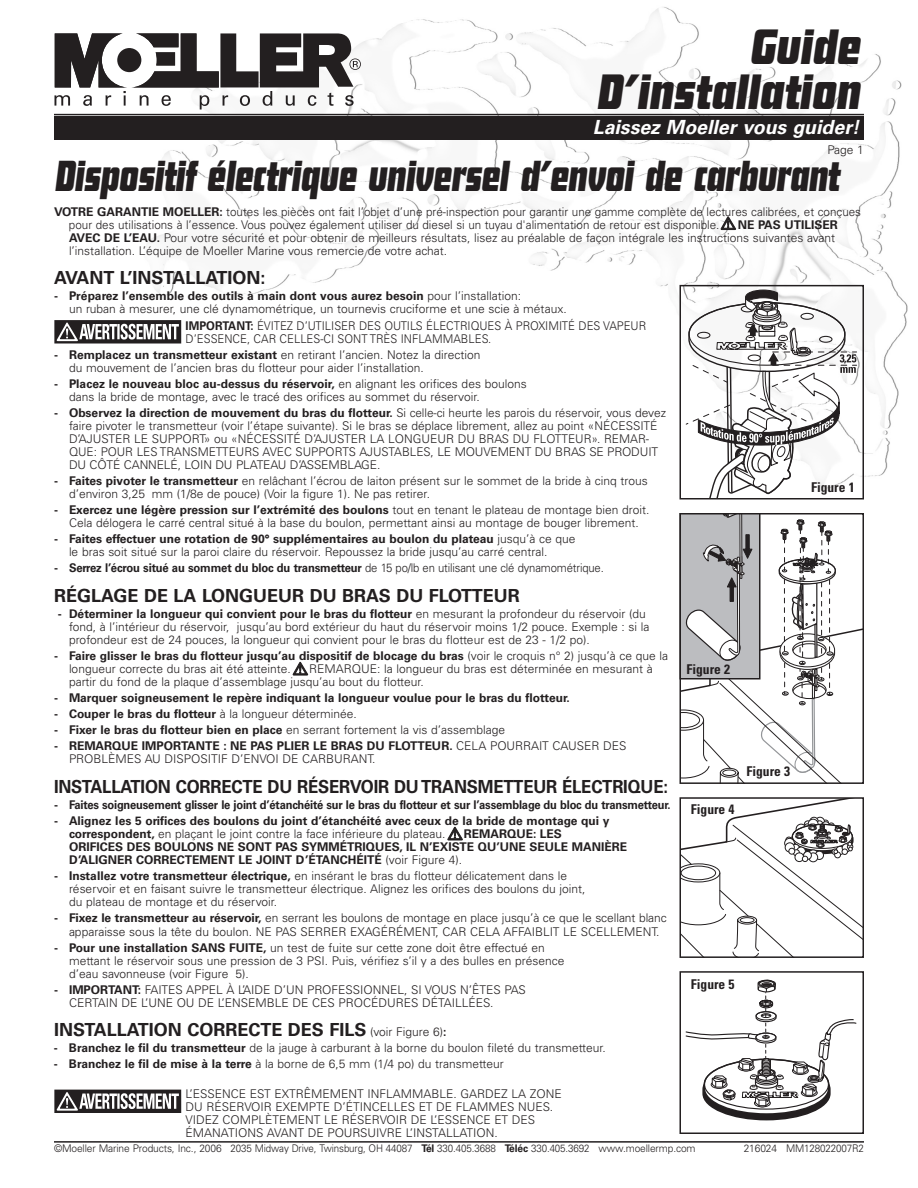
<style>
.page{position:relative;width:918px;height:1188px;background:#fff}
.page>*{position:absolute;margin:0;border:0;box-sizing:border-box;transform-origin:0 0}
.t1{font:48px/45px "Futana Ital";color:#231f20;text-align:right}
.t2{font:42px "Futana Ital";letter-spacing:-.01em;color:#231f20;scale:.9 1}
.t3{font:italic 700 19.5px "Univers";color:#fff}
.t4{font:700 18px "Univers";letter-spacing:-.01em;color:#231f20}
.t5{font:700 18px "Univers";letter-spacing:-.01em;color:#231f20;scale:.93 1}
.t6{font:700 condensed 13.5px "Univers";color:#231f20}
.t7{font:300 12px/13px "Univers";color:#231f20}
.t8{font:700 12px/13px "Univers";color:#231f20}
.t9{font:300 12px/13px "Univers";color:#231f20;scale:.94 1}
.t10{font:300 10.5px "Univers";letter-spacing:-.01em;color:#231f20}
.s1{font-family:"Univers";font-weight:700}
.s2{font-weight:700}
.s3{font-weight:300}
.s4{font-weight:300;font-size:12px}
.s5{font-size:12px}
</style>
<div class="page">
<img style="left:132px;top:7px;width:776px;height:488px">
<svg style="left:54px;top:33px;width:307px;height:76px"></svg>
<hr style="left:54px;top:114px;width:810px;height:1px;background:#231f20">
<hr style="left:54px;top:1141px;width:810px;height:2px;background:#231f20">
<div style="left:54px;top:116px;width:810px;height:24px;background:#231f20"></div>
<svg style="left:685px;top:289px;width:172px;height:208px"></svg>
<div style="left:680px;top:285px;width:184px;height:215px;border:2px solid #231f20"></div>
<svg style="left:293px;top:662px;width:15px;height:13px"></svg>
<svg style="left:721px;top:217px;width:15px;height:13px"></svg>
<svg style="left:448px;top:827px;width:14px;height:13px"></svg>
<svg style="left:181px;top:320px;width:3px;height:23px"></svg>
<div style="left:54px;top:320px;width:127px;height:23px;background:#231f20"></div>
<svg style="left:57px;top:322px;width:122px;height:19px"></svg>
<div style="left:54px;top:1090px;width:127px;height:23px;background:#231f20"></div>
<svg style="left:57px;top:1092px;width:122px;height:19px"></svg>
<svg style="left:680px;top:514px;width:183px;height:629px"></svg>
<div style="left:680px;top:971px;width:184px;height:163px;border:2px solid #231f20"></div>
<h1 class="t1" style="left:596px;top:29px;width:265px">Guide<br>D’installation</h1>
<h3 class="t3" style="left:593px;top:120px;width:272px">Laissez Moeller vous guider!</h3>
<p class="t7" style="left:827px;top:144px;width:38px">Page 1</p>
<h2 class="t2" style="left:54px;top:160px;width:874px">Dispositif e<span class="s1">´</span>lectrique universel d’envoi de carburant</h2>
<p class="t7" style="left:69px;top:206px;width:794px;text-indent:-15px"><span class="s2">VOTRE GARANTIE MOELLER:</span> toutes les pièces ont fait l’objet d’une pré-inspection pour garantir une gamme complète de lectures calibrées, et conçues pour des utilisations à l’essence. Vous pouvez également utiliser du diesel si un tuyau d'alimentation de retour est disponible.</p>
<p class="t7" style="left:69px;top:219px;width:770px;text-indent:669px"><span class="s2">NE PAS UTILISER<br>AVEC DE L’EAU.</span> Pour votre sécurité et pour obtenir de meilleurs résultats, lisez au préalable de façon intégrale les instructions suivantes avant l’installation. L’équipe de Moeller Marine vous remercie de votre achat.</p>
<h3 class="t4" style="left:54px;top:271px;width:213px">AVANT L’INSTALLATION:</h3>
<p class="t7" style="left:69px;top:291px;width:499px;text-indent:-15px"><span class="s2">- Préparez l’ensemble des outils à main dont vous aurez besoin</span> pour l’installation:<br>un ruban à mesurer, une clé dynamométrique, un tournevis cruciforme et une scie à métaux.</p>
<p class="t9" style="left:186px;top:320px;width:492px"><span class="s2">IMPORTANT:</span> ÉVITEZ D’UTILISER DES OUTILS ÉLECTRIQUES À PROXIMITÉ DES VAPEUR<br>D’ESSENCE, CAR CELLES-CI SONT TRÈS INFLAMMABLES.</p>
<p class="t7" style="left:69px;top:349px;width:413px;text-indent:-15px"><span class="s2">- Remplacez un transmetteur existant</span> en retirant l’ancien. Notez la direction du mouvement de l’ancien bras du flotteur pour aider l’installation.</p>
<p class="t7" style="left:69px;top:378px;width:459px;text-indent:-15px"><span class="s2">- Placez le nouveau bloc au-dessus du réservoir,</span> en alignant les orifices des boulons dans la bride de montage, avec le tracé des orifices au sommet du réservoir.</p>
<p class="t7" style="left:69px;top:407px;width:599px;text-indent:-15px"><span class="s2">- Observez la direction de mouvement du bras du flotteur.</span> Si celle-ci heurte les parois du réservoir, vous devez faire pivoter le transmetteur (voir l’étape suivante). Si le bras se déplace librement, allez au point «NÉCESSITÉ D’AJUSTER LE SUPPORT» ou «NÉCESSITÉ D’AJUSTER LA LONGUEUR DU BRAS DU FLOTTEUR». REMAR-QUE: POUR LES TRANSMETTEURS AVEC SUPPORTS AJUSTABLES, LE MOUVEMENT DU BRAS SE PRODUIT DU CÔTÉ CANNELÉ, LOIN DU PLATEAU D’ASSEMBLAGE.</p>
<p class="t7" style="left:69px;top:475px;width:580px;text-indent:-15px"><span class="s2">- Faites pivoter le transmetteur</span> en relâchant l’écrou de laiton présent sur le sommet de la bride à cinq trous d’environ 3,25 mm (1/8e de pouce) (Voir la figure 1). Ne pas retirer.</p>
<p class="t7" style="left:54px;top:504px;width:597px;text-align:center"><span class="s2">- Exercez une légère pression sur l’extrémité des boulons</span> tout en tenant le plateau de montage bien droit.<br>Cela délogera le carré central situé à la base du boulon, permettant ainsi au montage de bouger librement.</p>
<p class="t7" style="left:69px;top:534px;width:508px;text-indent:-15px"><span class="s2">- Faites effectuer une rotation de 90° supplémentaires au boulon du plateau</span> jusqu’à ce que le bras soit situé sur la paroi claire du réservoir. Repoussez la bride jusqu’au carré central.</p>
<p class="t8" style="left:54px;top:563px;width:551px">- Serrez l’écrou situé au sommet du bloc du transmetteur <span class="s3">de 15 po/lb en utilisant une clé dynamométrique.</span></p>
<h3 class="t4" style="left:54px;top:589px;width:467px">RÉGLAGE DE LA LONGUEUR DU BRAS DU FLOTTEUR</h3>
<p class="t7" style="left:69px;top:608px;width:582px;text-indent:-11px"><span class="s2">- Déterminer la longueur qui convient pour le bras du flotteur</span> en mesurant la profondeur du réservoir (du fond, à l’intérieur du réservoir, jusqu’au bord extérieur du haut du réservoir moins 1/2 pouce. Exemple : si la profondeur est de 24 pouces, la longueur qui convient pour le bras du flotteur est de 23 - 1/2 po).</p>
<p class="t7" style="left:69px;top:650px;width:601px;text-indent:-15px"><span class="s2">- Faire glisser le bras du flotteur jusqu’au dispositif de blocage du bras</span> (voir le croquis n° 2) jusqu’à ce que la longueur correcte du bras ait été atteinte.</p>
<p class="t6" style="left:811px;top:482px;width:45px">Figure 1</p>
<p class="t6" style="left:686px;top:664px;width:45px">Figure 2</p>
<p class="t7" style="left:69px;top:663px;width:585px;text-indent:240px">REMARQUE: la longueur du bras est déterminée en mesurant à partir du fond de la plaque d’assemblage jusqu’au bout du flotteur.</p>
<p class="t8" style="left:54px;top:693px;width:517px">- Marquer soigneusement le repère indiquant la longueur voulue pour le bras du flotteur.</p>
<p class="t8" style="left:54px;top:709px;width:304px">- Couper le bras du flotteur <span class="s3">à la longueur déterminée.</span></p>
<p class="t7" style="left:54px;top:725px;width:453px"><span class="s2">- Fixer le bras du flotteur bien en place</span> en serrant fortement la vis d’assemblage</p>
<p class="t7" style="left:69px;top:741px;width:559px;text-indent:-15px"><span class="s2">- REMARQUE IMPORTANTE : NE PAS PLIER LE BRAS DU FLOTTEUR.</span> CELA POURRAIT CAUSER DES<br>PROBLÈMES AU DISPOSITIF D’ENVOI DE CARBURANT.</p>
<h3 class="t5" style="left:54px;top:780px;width:662px">INSTALLATION CORRECTE DU RÉSERVOIR DU TRANSMETTEUR ÉLECTRIQUE:</h3>
<p class="t8" style="left:54px;top:799px;width:618px">- Faites soigneusement glisser le joint d’étanchéité sur le bras du flotteur et sur l’assemblage du bloc du transmetteur.</p>
<p class="t8" style="left:69px;top:815px;width:542px;text-indent:-15px">- Alignez les 5 orifices des boulons du joint d’étanchéité avec ceux de la bride de montage qui y correspondent, <span class="s3">en plaçant le joint contre la face inférieure du plateau.</span></p>
<p class="t6" style="left:746px;top:766px;width:45px">Figure 3</p>
<p class="t6" style="left:691px;top:804px;width:45px">Figure 4</p>
<p class="t8" style="left:69px;top:828px;width:560px;text-indent:395px">REMARQUE: LES<br>ORIFICES DES BOULONS NE SONT PAS SYMMÉTRIQUES, IL N’EXISTE QU’UNE SEULE MANIÈRE<br>D’ALIGNER CORRECTEMENT LE JOINT D’ÉTANCHÉITÉ <span class="s3">(voir Figure 4).</span></p>
<p class="t7" style="left:69px;top:871px;width:518px;text-indent:-15px"><span class="s2">- Installez votre transmetteur électrique,</span> en insérant le bras du flotteur délicatement dans le réservoir et en faisant suivre le transmetteur électrique. Alignez les orifices des boulons du joint, du plateau de montage et du réservoir.</p>
<p class="t7" style="left:69px;top:913px;width:599px;text-indent:-15px"><span class="s2">- Fixez le transmetteur au réservoir,</span> en serrant les boulons de montage en place jusqu’à ce que le scellant blanc apparaisse sous la tête du boulon. NE PAS SERRER EXAGÉRÉMENT, CAR CELA AFFAIBLIT LE SCELLEMENT.</p>
<p class="t7" style="left:69px;top:942px;width:497px;text-indent:-15px"><span class="s2">- Pour une installation SANS FUITE,</span> un test de fuite sur cette zone doit être effectué en mettant le réservoir sous une pression de 3 PSI. Puis, vérifiez s’il y a des bulles en présence d’eau savonneuse (voir Figure 5).</p>
<p class="t7" style="left:69px;top:984px;width:458px;text-indent:-15px"><span class="s2">- IMPORTANT:</span> FAITES APPEL À L’AIDE D’UN PROFESSIONNEL, SI VOUS N’ÊTES PAS<br>CERTAIN DE L’UNE OU DE L’ENSEMBLE DE CES PROCÉDURES DÉTAILLÉES.</p>
<h3 class="t4" style="left:54px;top:1023px;width:394px">INSTALLATION CORRECTE DES FILS <span class="s4">(voir Figure 6)</span><span class="s5">:</span></h3>
<p class="t7" style="left:54px;top:1043px;width:553px"><span class="s2">- Branchez le fil du transmetteur</span> de la jauge à carburant à la borne du boulon fileté du transmetteur.</p>
<p class="t7" style="left:54px;top:1059px;width:451px"><span class="s2">- Branchez le fil de mise à la terre</span> à la borne de 6,5 mm (1/4 po) du transmetteur</p>
<p class="t7" style="left:186px;top:1088px;width:378px">L’ESSENCE EST EXTRÊMEMENT INFLAMMABLE. GARDEZ LA ZONE DU RÉSERVOIR EXEMPTE D’ÉTINCELLES ET DE FLAMMES NUES.<br>VIDEZ COMPLÈTEMENT LE RÉSERVOIR DE L’ESSENCE ET DES ÉMANATIONS AVANT DE POURSUIVRE L’INSTALLATION.</p>
<p class="t6" style="left:691px;top:979px;width:45px">Figure 5</p>
<p class="t10" style="left:54px;top:1145px;width:643px">©Moeller Marine Products, Inc., 2006 2035 Midway Drive, Twinsburg, OH 44087 <span class="s2">Tél</span> 330.405.3688 <span class="s2">Téléc</span> 330.405.3692 www.moellermp.com</p>
<p class="t10" style="left:744px;top:1145px;width:122px">216024 MM128022007R2</p>
</div>
